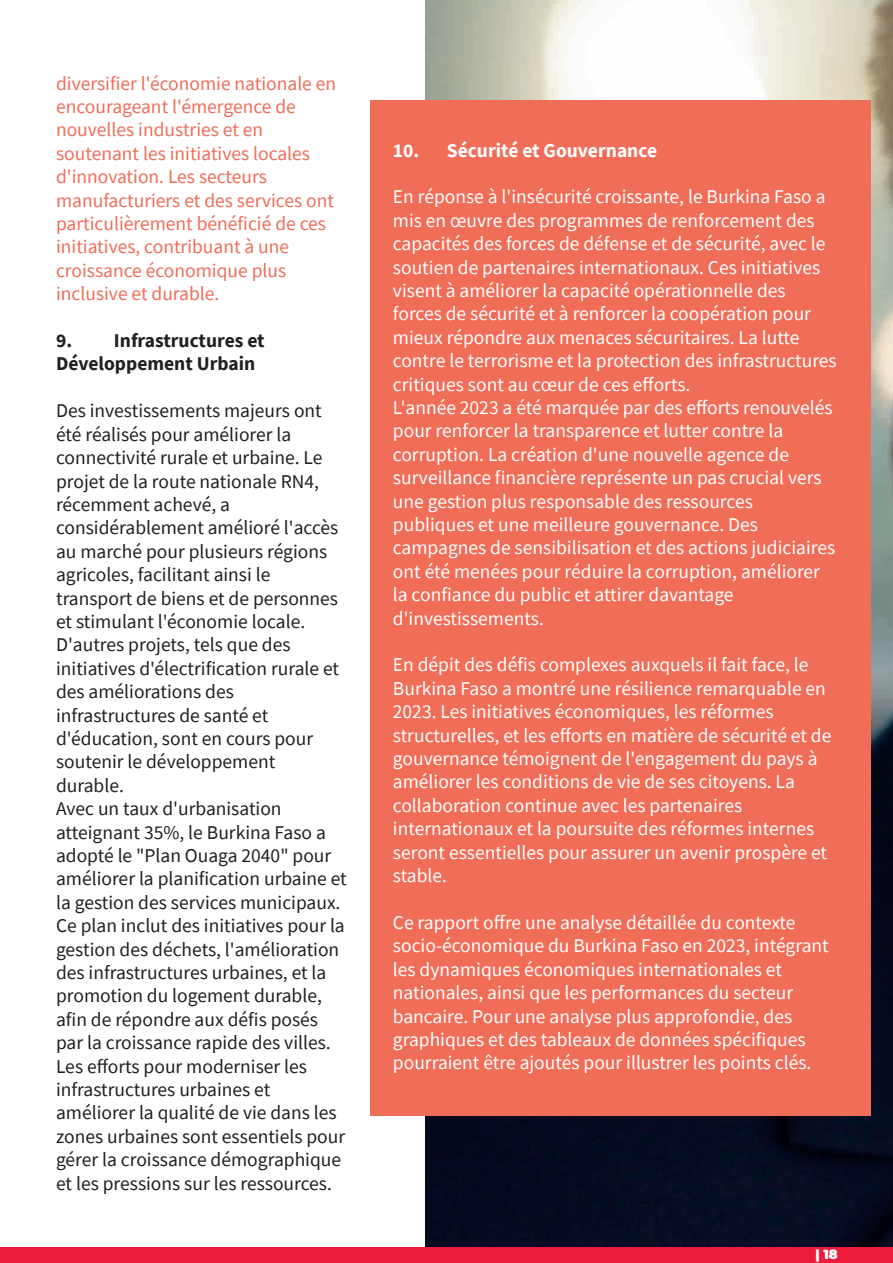
<style>
.page{position:relative;width:893px;height:1263px;background:#fff}
.page>*{position:absolute;margin:0;border:0;box-sizing:border-box;transform-origin:0 0}
.t1{font:19.5px/23.4px "Source Sans Pro";color:#fff}
.t2{font:19.5px/23.4px "Source Sans Pro";color:#231f20}
.t3{font:19.5px/23.4px "Source Sans Pro";color:#f06d58}
.t4{font:700 19.5px/23.4px "Source Sans Pro";color:#231f20}
.t5{font:700 19.5px "Source Sans Pro";color:#fff}
.t6{font:900 13.05px "Montserrat";color:#fff}
</style>
<div class="page">
<img style="left:426px;top:0;width:467px;height:1248px">
<div style="left:371px;top:100px;width:500px;height:1015px;background:#f06d58"></div>
<div style="left:0;top:1248px;width:893px;height:15px;background:#ec1b3b"></div>
<p class="t3" style="left:56px;top:71px;width:282px">diversifier l'économie nationale en encourageant l'émergence de nouvelles industries et en soutenant les initiatives locales d'innovation. Les secteurs manufacturiers et des services ont particulièrement bénéficié de ces initiatives, contribuant à une croissance économique plus inclusive et durable.</p>
<p class="t4" style="left:56px;top:329px;width:210px">9. Infrastructures et<br>Développement Urbain</p>
<p class="t2" style="left:56px;top:399px;width:292px">Des investissements majeurs ont été réalisés pour améliorer la connectivité rurale et urbaine. Le projet de la route nationale RN4, récemment achevé, a considérablement amélioré l'accès au marché pour plusieurs régions agricoles, facilitant ainsi le transport de biens et de personnes et stimulant l'économie locale.<br>D'autres projets, tels que des initiatives d'électrification rurale et des améliorations des infrastructures de santé et d'éducation, sont en cours pour soutenir le développement durable.<br>Avec un taux d'urbanisation atteignant 35%, le Burkina Faso a adopté le "Plan Ouaga 2040" pour améliorer la planification urbaine et la gestion des services municipaux.<br>Ce plan inclut des initiatives pour la gestion des déchets, l'amélioration des infrastructures urbaines, et la promotion du logement durable, afin de répondre aux défis posés par la croissance rapide des villes.<br>Les efforts pour moderniser les infrastructures urbaines et améliorer la qualité de vie dans les zones urbaines sont essentiels pour gérer la croissance démographique et les pressions sur les ressources.</p>
<p class="t5" style="left:393px;top:137px;width:266px">10. Sécurité et Gouvernance</p>
<p class="t1" style="left:393px;top:185px;width:445px">En réponse à l'insécurité croissante, le Burkina Faso a mis en œuvre des programmes de renforcement des capacités des forces de défense et de sécurité, avec le soutien de partenaires internationaux. Ces initiatives visent à améliorer la capacité opérationnelle des forces de sécurité et à renforcer la coopération pour mieux répondre aux menaces sécuritaires. La lutte contre le terrorisme et la protection des infrastructures critiques sont au cœur de ces efforts.<br>L'année 2023 a été marquée par des efforts renouvelés pour renforcer la transparence et lutter contre la corruption. La création d'une nouvelle agence de surveillance financière représente un pas crucial vers une gestion plus responsable des ressources publiques et une meilleure gouvernance. Des campagnes de sensibilisation et des actions judiciaires ont été menées pour réduire la corruption, améliorer la confiance du public et attirer davantage d'investissements.</p>
<p class="t1" style="left:393px;top:653px;width:440px">En dépit des défis complexes auxquels il fait face, le Burkina Faso a montré une résilience remarquable en 2023. Les initiatives économiques, les réformes structurelles, et les efforts en matière de sécurité et de gouvernance témoignent de l'engagement du pays à améliorer les conditions de vie de ses citoyens. La collaboration continue avec les partenaires internationaux et la poursuite des réformes internes seront essentielles pour assurer un avenir prospère et stable.</p>
<p class="t1" style="left:393px;top:910px;width:437px">Ce rapport offre une analyse détaillée du contexte socio-économique du Burkina Faso en 2023, intégrant les dynamiques économiques internationales et nationales, ainsi que les performances du secteur bancaire. Pour une analyse plus approfondie, des graphiques et des tableaux de données spécifiques pourraient être ajoutés pour illustrer les points clés.</p>
<p class="t6" style="left:815px;top:1244px;width:24px">| 18</p>
</div>
